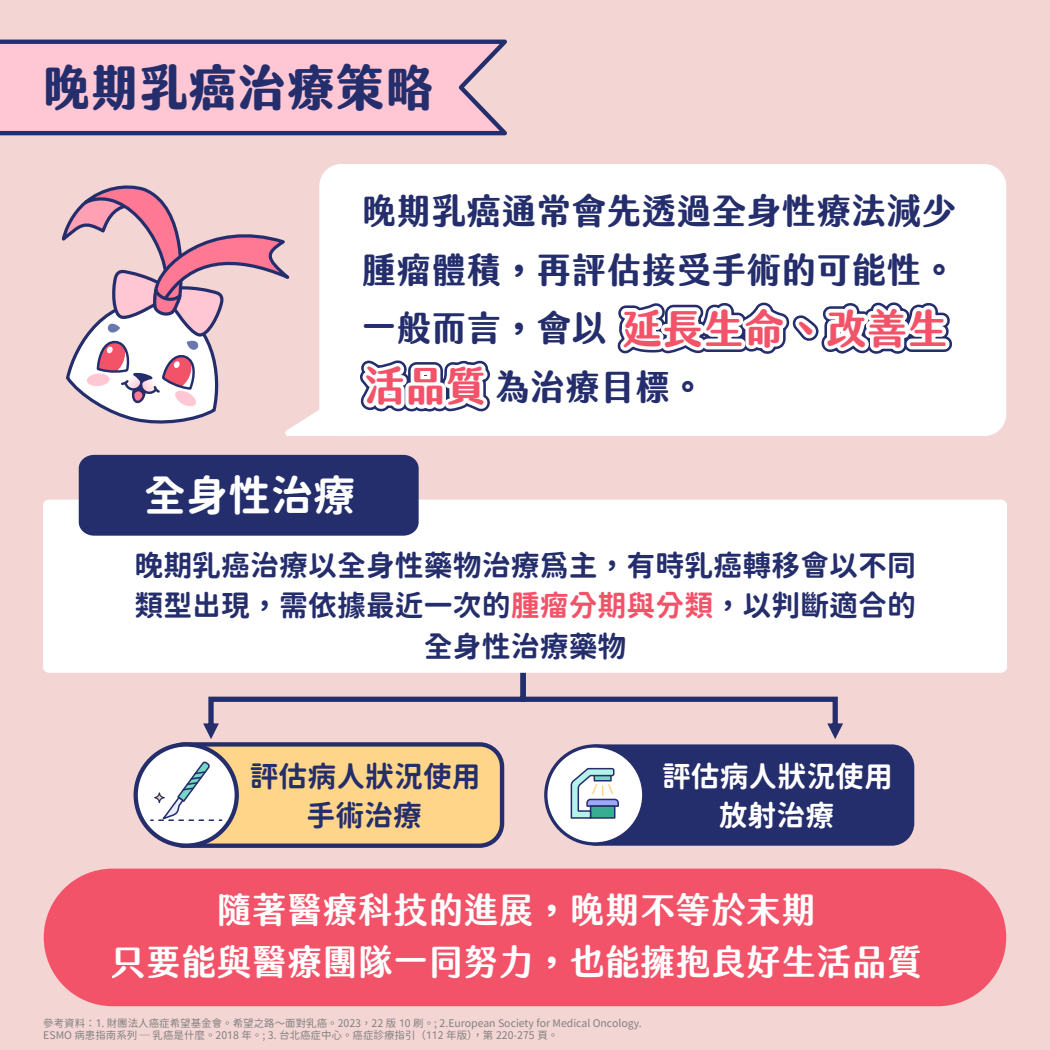
<style>
.page{position:relative;width:1050px;height:1050px;background:#f3d5d3}
.page>*{position:absolute;margin:0;border:0;box-sizing:border-box;transform-origin:0 0}
.t1{font:49px "jf jinxuanlatte 2.0 Heavy";color:#252e6c}
.t2{font:42.35px "Gen Sen Rounded TW B";color:#fff}
.t3{font:700 40.77px "jf jinxuanlatte 2.0 Extra";color:#f35369}
.t4{font:35.26px/52.5px "jf jinxuanlatte 2.0 Bold";color:#fff;text-align:center}
.t5{font:700 35px/58.6px "jf jinxuanlatte 2.0 Extra";color:#252e6c;text-align:justify}
.t6{font:28.96px/40.5px "Gen Sen Rounded TW B";color:#252e6c;text-align:center}
.t7{font:28.88px/39.3px "Gen Sen Rounded TW B";color:#252e6c;text-align:center}
.t8{font:28.88px/39.3px "Gen Sen Rounded TW B";color:#fff;text-align:center}
.t9{font:10.5px/11.8px "Gen Sen Rounded TW R";color:#808080}
.s1{color:#fff}
.s2{font-size:40.77px;color:#f35369}
.s3{color:#f35369}
</style>
<div class="page">
<svg style="left:0;top:39px;width:507px;height:97px"></svg>
<div style="left:44px;top:869px;width:962px;height:137px;background:#f35369;border-radius:69px"></div>
<div style="left:319px;top:164px;width:687px;height:272px;background:#fff;border-radius:22px"></div>
<svg style="left:61px;top:183px;width:429px;height:253px"></svg>
<svg style="left:617px;top:302px;width:335px;height:52px"></svg>
<div style="left:43px;top:500px;width:964px;height:173px;background:#fff;border-radius:6px"></div>
<div style="left:79px;top:455px;width:340px;height:81px;background:#252e6c"></div>
<div style="left:162px;top:744px;width:340px;height:102px;background:#ffd58a;border-radius:22px"></div>
<div style="left:160px;top:742px;width:344px;height:106px;border:4px solid #252e6c;border-radius:22px"></div>
<svg style="left:136px;top:745px;width:101px;height:101px;background:#d9dae5"></svg>
<div style="left:574px;top:744px;width:340px;height:102px;background:#252e6c;border-radius:22px"></div>
<svg style="left:546px;top:746px;width:98px;height:98px"></svg>
<svg style="left:151px;top:672px;width:692px;height:150px"></svg>
<h1 class="t1" style="left:41px;top:43px;width:393px">晚期乳癌治療策略</h1>
<h3 class="t5" style="left:361px;top:177px;width:597px">晚期乳癌通常會先透過全身性療法減少腫瘤體積，再評估接受手術的可能性。一般而言，會以<span class="s1">延長生命、改善生活品質</span></h3>
<h3 class="t3" style="left:622px;top:291px;width:328px">延長生命、改善生</h3>
<h3 class="t5" style="left:364px;top:353px;width:342px"><span class="s2">活品質</span>為治療目標。</h3>
<h2 class="t2" style="left:144px;top:471px;width:213px">全身性治療</h2>
<h3 class="t6" style="left:134px;top:545px;width:783px">晚期乳癌治療以全身性藥物治療為主，有時乳癌轉移會以不同類型出現，需依據最近一次的<span class="s3">腫瘤分期與分類</span>，以判斷適合的全身性治療藥物</h3>
<h3 class="t7" style="left:250px;top:757px;width:233px">評估病人狀況使用手術治療</h3>
<h3 class="t8" style="left:662px;top:757px;width:232px">評估病人狀況使用放射治療</h3>
<h3 class="t4" style="left:111px;top:879px;width:813px">隨著醫療科技的進展，晚期不等於末期<br>只要能與醫療團隊一同努力，也能擁抱良好生活品質</h3>
<p class="t9" style="left:43px;top:1018px;width:600px">參考資料：1. 財團法人癌症希望基金會。希望之路～面對乳癌。2023，22 版 10 刷。; 2.European Society for Medical Oncology.<br>ESMO 病患指南系列 ─ 乳癌是什麼。2018 年。; 3. 台北癌症中心。癌症診療指引（112 年版），第 220-275 頁。</p>
</div>
